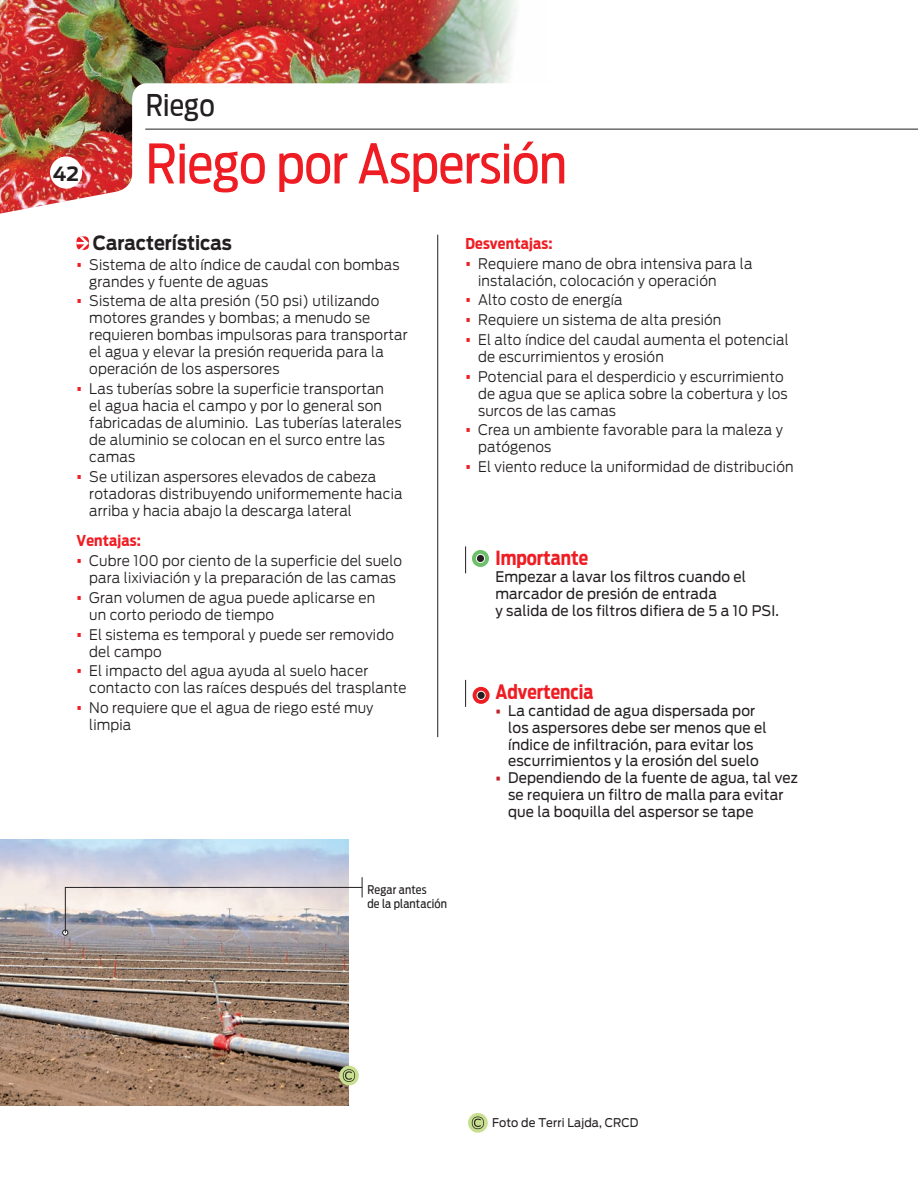
<style>
.page{position:relative;width:918px;height:1188px;background:#fff}
.page>*{position:absolute;margin:0;border:0;box-sizing:border-box;transform-origin:0 0}
.t1{font:54px "Antenna Cond";letter-spacing:-.01em;color:#ee1d23}
.t2{font:30px "Antenna Cond";letter-spacing:.005em;color:#231f20}
.Nutricion_titulos{font:700 19.5px "Antenna Cond";color:#ee1d23;scale:.94 1}
.Puntos{font:700 19.5px "Antenna";color:#231f20;scale:.9 1}
.Puntos-2{font:700 19.5px "Antenna";color:#231f20}
.t3{font:700 15px "Antenna Cond";letter-spacing:.01em;color:#ee1d23}
.Puntos-3{font:300 14.55px/17px "Antenna";letter-spacing:.01em;color:#231f20;scale:.94 1}
.Importante{font:14.55px/17px "Antenna";letter-spacing:.01em;color:#231f20;scale:.94 1}
.Explicacion_dere{font:12px "Antenna Cond";letter-spacing:.01em;color:#231f20}
.Nutricion{font:12px "Antenna";letter-spacing:.01em;color:#231f20;scale:.94 1}
.s1{font-family:"Antenna Cond";font-weight:700;font-size:16.5px;color:#ee1d23}
.s2{font-weight:900;color:#c32026}
</style>
<div class="page">
<img style="left:0;top:840px;width:349px;height:266px">
<img style="left:0;top:0;width:549px;height:214px">
<div style="left:50px;top:156px;width:32px;height:33px;background:#fff;border-radius:50%"></div>
<svg style="left:62px;top:877px;width:301px;height:59px;background:#cdc8cb"></svg>
<hr style="left:145px;top:129px;width:773px;height:1px;background:#231f20">
<svg style="left:77px;top:236px;width:12px;height:14px"></svg>
<hr style="left:437px;top:235px;width:1px;height:502px;background:#231f20">
<svg style="left:465px;top:680px;width:1px;height:27px"></svg>
<svg style="left:473px;top:687px;width:17px;height:17px"></svg>
<div style="left:477px;top:691px;width:8px;height:8px;background:#231f20;border-radius:50%"></div>
<div style="left:477px;top:691px;width:9px;height:9px;border:1px solid #fff;border-radius:50%"></div>
<svg style="left:465px;top:546px;width:1px;height:27px"></svg>
<div style="left:472px;top:550px;width:17px;height:17px;background:#6bc069;border-radius:50%"></div>
<div style="left:476px;top:554px;width:9px;height:9px;background:#231f20;border-radius:50%"></div>
<div style="left:476px;top:554px;width:9px;height:9px;border:1px solid #fff;border-radius:50%"></div>
<svg style="left:468px;top:1113px;width:20px;height:20px"></svg>
<svg style="left:472px;top:1117px;width:12px;height:12px"></svg>
<div style="left:339px;top:1066px;width:20px;height:19px;background:#c7df8e;border-radius:50%"></div>
<svg style="left:343px;top:1069px;width:12px;height:13px"></svg>
<p class="Puntos-2" style="left:53px;top:162px;width:28px">42</p>
<p class="t2" style="left:146px;top:88px;width:71px">Riego</p>
<p class="t1" style="left:146px;top:132px;width:423px">Riego por Aspersión</p>
<p class="Puntos" style="left:93px;top:231px;width:156px">Características</p>
<p class="Puntos-3" style="left:89px;top:256px;width:332px;text-indent:-13px"><span class="s1">•</span> Sistema de alto índice de caudal con bombas grandes y fuente de aguas</p>
<p class="Puntos-3" style="left:89px;top:293px;width:340px;text-indent:-13px"><span class="s1">•</span> Sistema de alta presión (50 psi) utilizando motores grandes y bombas; a menudo se requieren bombas impulsoras para transportar el agua y elevar la presión requerida para la operación de los aspersores</p>
<p class="Puntos-3" style="left:89px;top:380px;width:334px;text-indent:-13px"><span class="s1">•</span> Las tuberías sobre la superficie transportan<br>el agua hacia el campo y por lo general son fabricadas de aluminio. Las tuberías laterales de aluminio se colocan en el surco entre las camas</p>
<p class="Puntos-3" style="left:89px;top:468px;width:335px;text-indent:-13px"><span class="s1">•</span> Se utilizan aspersores elevados de cabeza rotadoras distribuyendo uniformemente hacia arriba y hacia abajo la descarga lateral</p>
<p class="t3" style="left:77px;top:532px;width:66px">Ventajas:</p>
<p class="Puntos-3" style="left:77px;top:552px;width:348px;text-align:center"><span class="s1">•</span> Cubre 100 por ciento de la superficie del suelo para lixiviación y la preparación de las camas</p>
<p class="Puntos-3" style="left:89px;top:589px;width:306px;text-indent:-13px"><span class="s1">•</span> Gran volumen de agua puede aplicarse en un corto periodo de tiempo</p>
<p class="Puntos-3" style="left:89px;top:626px;width:326px;text-indent:-13px"><span class="s1">•</span> El sistema es temporal y puede ser removido del campo</p>
<p class="Puntos-3" style="left:89px;top:663px;width:339px;text-indent:-13px"><span class="s1">•</span> El impacto del agua ayuda al suelo hacer contacto con las raíces después del trasplante</p>
<p class="Puntos-3" style="left:89px;top:699px;width:304px;text-indent:-13px"><span class="s1">•</span> No requiere que el agua de riego esté muy limpia</p>
<p class="t3" style="left:465px;top:234px;width:89px">Desventajas:</p>
<p class="Puntos-3" style="left:478px;top:255px;width:293px;text-indent:-13px"><span class="s1">•</span> Requiere mano de obra intensiva para la instalación, colocación y operación</p>
<p class="Puntos-3" style="left:465px;top:292px;width:169px"><span class="s1">•</span> Alto costo de energía</p>
<p class="Puntos-3" style="left:465px;top:312px;width:274px"><span class="s1">•</span> Requiere un sistema de alta presión</p>
<p class="Puntos-3" style="left:478px;top:331px;width:332px;text-indent:-13px"><span class="s1">•</span> El alto índice del caudal aumenta el potencial de escurrimientos y erosión</p>
<p class="Puntos-3" style="left:478px;top:368px;width:331px;text-indent:-13px"><span class="s1">•</span> Potencial para el desperdicio y escurrimiento de agua que se aplica sobre la cobertura y los surcos de las camas</p>
<p class="Puntos-3" style="left:478px;top:422px;width:326px;text-indent:-13px"><span class="s1">•</span> Crea un ambiente favorable para la maleza y patógenos</p>
<p class="Puntos-3" style="left:465px;top:459px;width:351px"><span class="s1">•</span> El viento reduce la uniformidad de distribución</p>
<p class="Nutricion_titulos" style="left:495px;top:546px;width:100px">Importante</p>
<p class="Importante" style="left:495px;top:568px;width:303px">Empezar a lavar los filtros cuando el marcador de presión de entrada<br>y salida de los filtros difiera de 5 a 10 PSI.</p>
<p class="Nutricion_titulos" style="left:495px;top:680px;width:106px">Advertencia</p>
<p class="Importante" style="left:508px;top:702px;width:276px;text-indent:-13px"><span class="s2">•</span> La cantidad de agua dispersada por los aspersores debe ser menos que el índice de infiltración, para evitar los escurrimientos y la erosión del suelo</p>
<p class="Importante" style="left:508px;top:770px;width:310px;text-indent:-13px"><span class="s2">•</span> Dependiendo de la fuente de agua, tal vez se requiera un filtro de malla para evitar que la boquilla del aspersor se tape</p>
<p class="Explicacion_dere" style="left:367px;top:883px;width:61px">Regar antes</p>
<p class="Explicacion_dere" style="left:367px;top:896px;width:81px">de la plantación</p>
<p class="Nutricion" style="left:492px;top:1115px;width:157px">Foto de Terri Lajda, CRCD</p>
</div>
